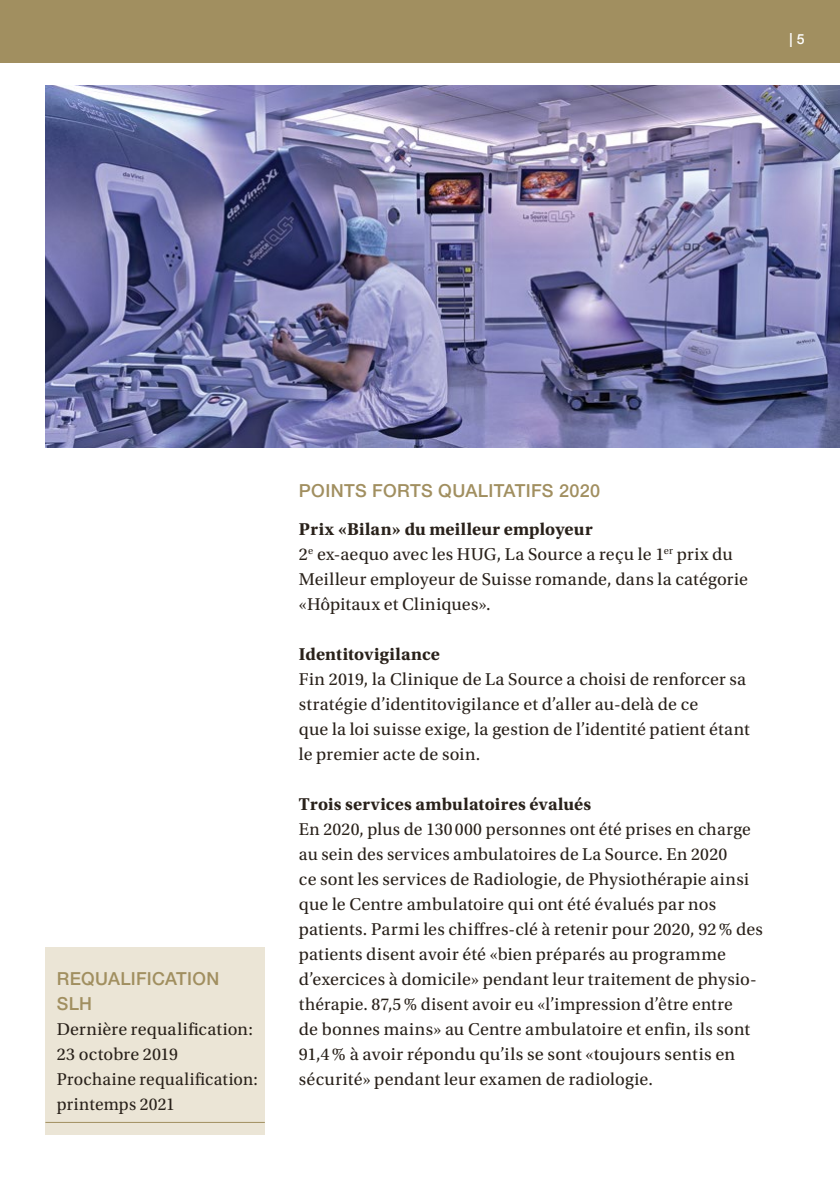
<style>
.page{position:relative;width:840px;height:1191px;background:#fff}
.page>*{position:absolute;margin:0;border:0;box-sizing:border-box;transform-origin:0 0}
.t1{font:18px/25px "Utopia Std";letter-spacing:.01em;color:#29211a}
.t2{font:700 18px "Utopia Std";letter-spacing:.01em;color:#29211a}
.t3{font:500 18px/25px "Helvetica Neue LT Std";letter-spacing:.02em;color:#a18f60}
.t4{font:500 14px "Helvetica Neue LT Std";color:#fff}
.s1{font-weight:700}
</style>
<div class="page">
<img style="left:45px;top:85px;width:794px;height:362px">
<div style="left:45px;top:947px;width:220px;height:188px;background:#ebe5d6"></div>
<hr style="left:45px;top:1122px;width:220px;height:1px;background:#a18f60">
<div style="left:0;top:0;width:839px;height:62px;background:#a18f60"></div>
<p class="t4" style="left:789px;top:31px;width:17px">| 5</p>
<p class="t3" style="left:57px;top:965px;width:164px">REQUALIFICATION<br>SLH</p>
<p class="t1" style="left:57px;top:1016px;width:202px">Dernière requalification:<br>23 octobre 2019<br>Prochaine requalification: printemps 2021</p>
<p class="t3" style="left:299px;top:478px;width:303px">POINTS FORTS QUALITATIFS 2020</p>
<p class="t1" style="left:299px;top:516px;width:450px"><span class="s1">Prix «Bilan» du meilleur employeur<br></span>2<sup>e</sup> ex-aequo avec les HUG, La Source a reçu le 1<sup>er</sup> prix du Meilleur employeur de Suisse romande, dans la catégorie «Hôpitaux et Cliniques».</p>
<p class="t2" style="left:299px;top:643px;width:143px">Identitovigilance</p>
<p class="t1" style="left:299px;top:667px;width:452px">Fin 2019, la Clinique de La Source a choisi de renforcer sa stratégie d’identitovigilance et d’aller au-delà de ce<br>que la loi suisse exige, la gestion de l’identité patient étant le premier acte de soin.</p>
<p class="t2" style="left:299px;top:793px;width:294px">Trois services ambulatoires évalués</p>
<p class="t1" style="left:299px;top:816px;width:465px">En 2020, plus de 130000 personnes ont été prises en charge au sein des services ambulatoires de La Source. En 2020<br>ce sont les services de Radiologie, de Physiothérapie ainsi que le Centre ambulatoire qui ont été évalués par nos patients. Parmi les chiffres-clé à retenir pour 2020, 92% des patients disent avoir été «bien préparés au programme d’exercices à domicile» pendant leur traitement de physio&shy;thérapie. 87,5% disent avoir eu «l’impression d’être entre<br>de bonnes mains» au Centre ambulatoire et enfin, ils sont 91,4% à avoir répondu qu’ils se sont «toujours sentis en sécurité» pendant leur examen de radiologie.</p>
</div>
